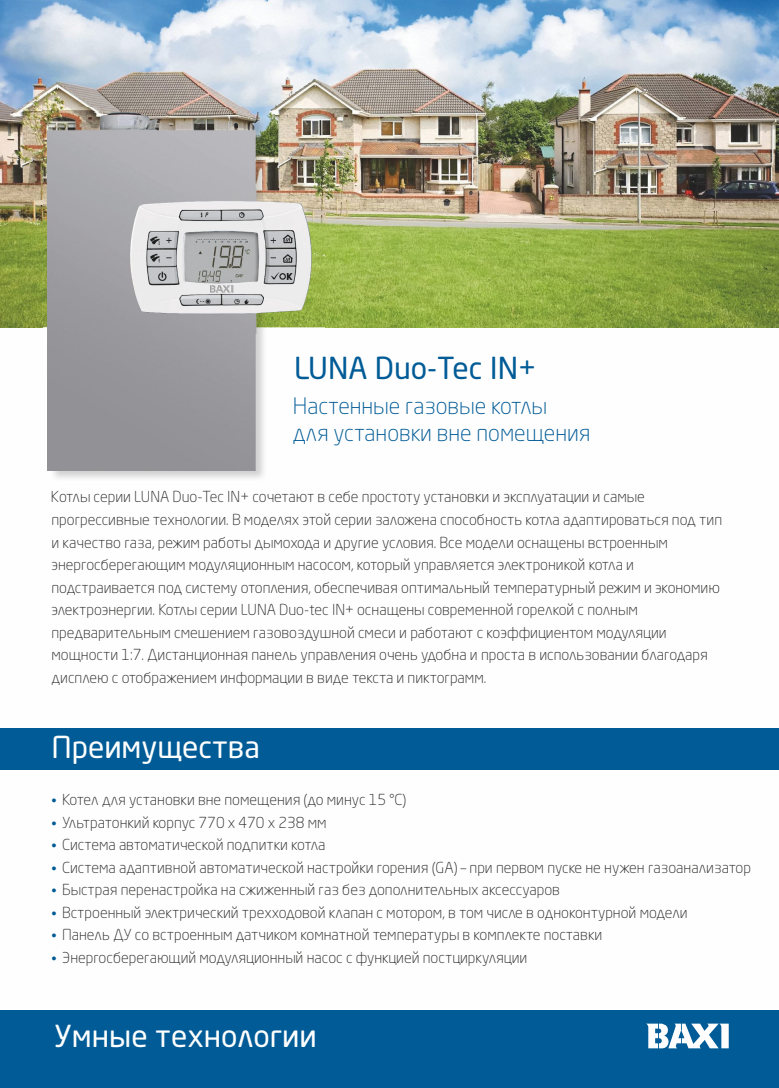
<style>
.page{position:relative;width:779px;height:1088px;background:#fff}
.page>*{position:absolute;margin:0;border:0;box-sizing:border-box;transform-origin:0 0}
.t1{font:30px "Neo Sans Pro";color:#fefefe}
.t2{font:30px "Neo Sans Pro";color:#005b96}
.t3{font:300 22.5px "Neo Sans Pro";color:#005b96}
.t4{font:300 15px/22.5px "Neo Sans Pro";color:#2b2a29}
.t5{font:300 12.5px/22.5px "Neo Sans Pro";color:#005b96;text-align:justify}
</style>
<div class="page">
<img style="left:0;top:0;width:779px;height:327px">
<img style="left:44px;top:108px;width:230px;height:370px">
<img style="left:47px;top:112px;width:209px;height:359px">
<img style="left:109px;top:188px;width:215px;height:146px">
<div style="left:0;top:1010px;width:779px;height:78px;background:#005b96"></div>
<div style="left:0;top:728px;width:779px;height:41px;background:#005b96"></div>
<svg style="left:646px;top:1023px;width:82px;height:25px"></svg>
<h1 class="t2" style="left:294px;top:356px;width:244px">LUNA Duo-Tec IN+</h1>
<h2 class="t3" style="left:293px;top:397px;width:256px">Настенные газовые котлы</h2>
<h2 class="t3" style="left:293px;top:424px;width:299px">для установки вне помещения</h2>
<p class="t4" style="left:51px;top:487px;width:673px">Котлы серии LUNA Duo-Tec IN+ сочетают в себе простоту установки и эксплуатации и самые прогрессивные технологии. В моделях этой серии заложена способность котла адаптироваться под тип и качество газа, режим работы дымохода и другие условия. Все модели оснащены встроенным энергосберегающим модуляционным насосом, который управляется электроникой котла и подстраивается под систему отопления, обеспечивая оптимальный температурный режим и экономию электроэнергии. Котлы серии LUNA Duo-tec IN+ оснащены современной горелкой с полным предварительным смешением газовоздушной смеси и работают с коэффициентом модуляции мощности 1:7. Дистанционная панель управления очень удобна и проста в использовании благодаря дисплею с отображением информации в виде текста и пиктограмм.</p>
<h1 class="t1" style="left:51px;top:735px;width:210px">Преимущества</h1>
<p class="t4" style="left:62px;top:790px;width:690px">Котел для установки вне помещения (до минус 15 °С)<br>Ультратонкий корпус 770 x 470 x 238 мм<br>Система автоматической подпитки котла<br>Система адаптивной автоматической настройки горения (GA) – при первом пуске не нужен газоанализатор Быстрая перенастройка на сжиженный газ без дополнительных аксессуаров<br>Встроенный электрический трехходовой клапан с мотором, в том числе в одноконтурной модели<br>Панель ДУ со встроенным датчиком комнатной температуры в комплекте поставки<br>Энергосберегающий модуляционный насос с функцией постциркуляции</p>
<p class="t5" style="left:51px;top:790px;width:7px">• • • • • • • •</p>
<h1 class="t1" style="left:54px;top:1023px;width:264px">Умные технологии</h1>
</div>
